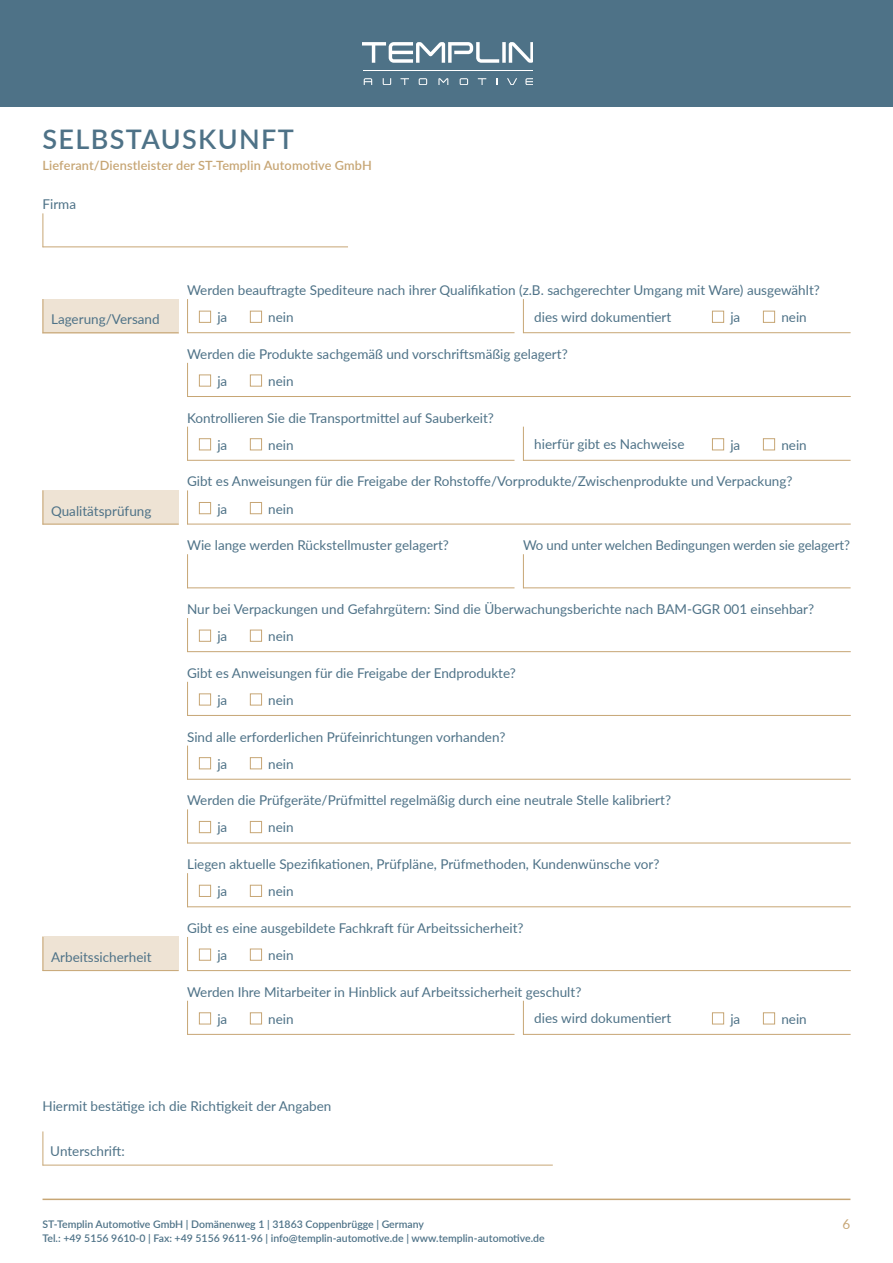
<style>
.page{position:relative;width:893px;height:1263px;background:#fff}
.page>*{position:absolute;margin:0;border:0;box-sizing:border-box;transform-origin:0 0}
.t1{font:600 27px "Lato";letter-spacing:.05em;color:#4e7287}
.t2{font:13.5px/27.2px "Lato";color:#4e7287}
.t3{font:13.5px "Lato";color:#c7a675}
.t4{font:600 12.75px "Lato";letter-spacing:.01em;color:#c7a675}
.t5{font:600 10.5px "Lato";color:#4e7287}
</style>
<div class="page">
<div style="left:0;top:0;width:893px;height:106px;background:#4e7287"></div>
<svg style="left:362px;top:42px;width:171px;height:21px"></svg>
<svg style="left:383px;top:78px;width:8px;height:7px"></svg>
<svg style="left:400px;top:78px;width:9px;height:7px"></svg>
<svg style="left:478px;top:78px;width:8px;height:7px"></svg>
<svg style="left:364px;top:78px;width:8px;height:7px"></svg>
<svg style="left:525px;top:78px;width:8px;height:7px"></svg>
<svg style="left:507px;top:78px;width:10px;height:7px"></svg>
<svg style="left:419px;top:78px;width:8px;height:7px"></svg>
<svg style="left:460px;top:78px;width:8px;height:7px"></svg>
<svg style="left:438px;top:78px;width:10px;height:7px"></svg>
<hr style="left:364px;top:71px;width:169px;height:1px;background:#fff">
<hr style="left:43px;top:1198px;width:807px;height:2px;background:#c7a675">
<div style="left:43px;top:299px;width:136px;height:34px;background:#eee3d4"></div>
<hr style="left:43px;top:213px;width:1px;height:34px;background:#c7a675">
<hr style="left:43px;top:246px;width:305px;height:1px;background:#c7a675">
<hr style="left:43px;top:1131px;width:1px;height:34px;background:#c7a675">
<hr style="left:43px;top:1165px;width:510px;height:1px;background:#c7a675">
<hr style="left:43px;top:299px;width:1px;height:34px;background:#c7a675">
<hr style="left:43px;top:332px;width:136px;height:1px;background:#c7a675">
<hr style="left:187px;top:299px;width:1px;height:34px;background:#c7a675">
<hr style="left:187px;top:332px;width:327px;height:1px;background:#c7a675">
<div style="left:199px;top:311px;width:12px;height:12px;border:1px solid #c7a675"></div>
<div style="left:250px;top:311px;width:12px;height:12px;border:1px solid #c7a675"></div>
<div style="left:712px;top:311px;width:12px;height:12px;border:1px solid #c7a675"></div>
<div style="left:763px;top:311px;width:12px;height:12px;border:1px solid #c7a675"></div>
<hr style="left:523px;top:299px;width:1px;height:34px;background:#c7a675">
<hr style="left:523px;top:332px;width:328px;height:1px;background:#c7a675">
<div style="left:43px;top:490px;width:136px;height:34px;background:#eee3d4"></div>
<hr style="left:43px;top:490px;width:1px;height:34px;background:#c7a675">
<hr style="left:43px;top:524px;width:136px;height:1px;background:#c7a675">
<hr style="left:187px;top:490px;width:1px;height:34px;background:#c7a675">
<hr style="left:187px;top:524px;width:664px;height:1px;background:#c7a675">
<div style="left:199px;top:502px;width:12px;height:12px;border:1px solid #c7a675"></div>
<div style="left:250px;top:502px;width:12px;height:12px;border:1px solid #c7a675"></div>
<hr style="left:187px;top:554px;width:1px;height:34px;background:#c7a675">
<hr style="left:187px;top:587px;width:327px;height:1px;background:#c7a675">
<hr style="left:523px;top:554px;width:1px;height:34px;background:#c7a675">
<hr style="left:523px;top:587px;width:328px;height:1px;background:#c7a675">
<hr style="left:187px;top:618px;width:1px;height:34px;background:#c7a675">
<hr style="left:187px;top:651px;width:664px;height:1px;background:#c7a675">
<div style="left:199px;top:630px;width:12px;height:12px;border:1px solid #c7a675"></div>
<div style="left:250px;top:630px;width:12px;height:12px;border:1px solid #c7a675"></div>
<div style="left:43px;top:937px;width:136px;height:34px;background:#eee3d4"></div>
<hr style="left:43px;top:937px;width:1px;height:34px;background:#c7a675">
<hr style="left:43px;top:970px;width:136px;height:1px;background:#c7a675">
<hr style="left:187px;top:937px;width:1px;height:34px;background:#c7a675">
<hr style="left:187px;top:970px;width:664px;height:1px;background:#c7a675">
<div style="left:199px;top:949px;width:12px;height:12px;border:1px solid #c7a675"></div>
<div style="left:250px;top:949px;width:12px;height:12px;border:1px solid #c7a675"></div>
<hr style="left:187px;top:1001px;width:1px;height:34px;background:#c7a675">
<hr style="left:187px;top:1034px;width:327px;height:1px;background:#c7a675">
<div style="left:199px;top:1012px;width:12px;height:12px;border:1px solid #c7a675"></div>
<div style="left:250px;top:1012px;width:12px;height:12px;border:1px solid #c7a675"></div>
<div style="left:712px;top:1012px;width:12px;height:12px;border:1px solid #c7a675"></div>
<div style="left:763px;top:1012px;width:12px;height:12px;border:1px solid #c7a675"></div>
<hr style="left:523px;top:1001px;width:1px;height:34px;background:#c7a675">
<hr style="left:523px;top:1034px;width:328px;height:1px;background:#c7a675">
<hr style="left:187px;top:363px;width:1px;height:34px;background:#c7a675">
<hr style="left:187px;top:396px;width:664px;height:1px;background:#c7a675">
<div style="left:199px;top:374px;width:12px;height:12px;border:1px solid #c7a675"></div>
<div style="left:250px;top:374px;width:12px;height:12px;border:1px solid #c7a675"></div>
<div style="left:199px;top:438px;width:12px;height:12px;border:1px solid #c7a675"></div>
<div style="left:250px;top:438px;width:12px;height:12px;border:1px solid #c7a675"></div>
<div style="left:712px;top:438px;width:12px;height:12px;border:1px solid #c7a675"></div>
<div style="left:763px;top:438px;width:12px;height:12px;border:1px solid #c7a675"></div>
<hr style="left:523px;top:427px;width:1px;height:34px;background:#c7a675">
<hr style="left:523px;top:460px;width:328px;height:1px;background:#c7a675">
<hr style="left:187px;top:682px;width:1px;height:34px;background:#c7a675">
<hr style="left:187px;top:715px;width:664px;height:1px;background:#c7a675">
<div style="left:199px;top:693px;width:12px;height:12px;border:1px solid #c7a675"></div>
<div style="left:250px;top:693px;width:12px;height:12px;border:1px solid #c7a675"></div>
<hr style="left:187px;top:745px;width:1px;height:35px;background:#c7a675">
<hr style="left:187px;top:779px;width:664px;height:1px;background:#c7a675">
<div style="left:199px;top:757px;width:12px;height:12px;border:1px solid #c7a675"></div>
<div style="left:250px;top:757px;width:12px;height:12px;border:1px solid #c7a675"></div>
<hr style="left:187px;top:809px;width:1px;height:34px;background:#c7a675">
<hr style="left:187px;top:843px;width:664px;height:1px;background:#c7a675">
<div style="left:199px;top:821px;width:12px;height:12px;border:1px solid #c7a675"></div>
<div style="left:250px;top:821px;width:12px;height:12px;border:1px solid #c7a675"></div>
<hr style="left:187px;top:873px;width:1px;height:34px;background:#c7a675">
<hr style="left:187px;top:906px;width:664px;height:1px;background:#c7a675">
<div style="left:199px;top:885px;width:12px;height:12px;border:1px solid #c7a675"></div>
<div style="left:250px;top:885px;width:12px;height:12px;border:1px solid #c7a675"></div>
<hr style="left:187px;top:427px;width:1px;height:34px;background:#c7a675">
<hr style="left:187px;top:460px;width:327px;height:1px;background:#c7a675">
<h1 class="t1" style="left:43px;top:120px;width:253px">SELBSTAUSKUNFT</h1>
<p class="t4" style="left:43px;top:156px;width:331px">Lieferant/Dienstleister der ST-Templin Automotive GmbH</p>
<p class="t2" style="left:43px;top:190px;width:35px">Firma</p>
<p class="t2" style="left:51px;top:305px;width:110px">Lagerung/Versand</p>
<p class="t2" style="left:217px;top:276px;width:604px;text-indent:-30px">Werden beauftragte Spediteure nach ihrer Qualifikation (z.B. sachgerechter Umgang mit Ware) ausgewählt? ja</p>
<p class="t2" style="left:268px;top:303px;width:27px">nein</p>
<p class="t2" style="left:534px;top:302px;width:138px">dies wird dokumentiert</p>
<p class="t2" style="left:730px;top:303px;width:11px">ja</p>
<p class="t2" style="left:781px;top:303px;width:27px">nein</p>
<p class="t2" style="left:217px;top:340px;width:352px;text-indent:-30px">Werden die Produkte sachgemäß und vorschriftsmäßig gelagert? ja</p>
<p class="t2" style="left:268px;top:367px;width:27px">nein</p>
<p class="t2" style="left:217px;top:404px;width:278px;text-indent:-30px">Kontrollieren Sie die Transportmittel auf Sauberkeit? ja</p>
<p class="t2" style="left:268px;top:431px;width:27px">nein</p>
<p class="t2" style="left:534px;top:430px;width:152px">hierfür gibt es Nachweise</p>
<p class="t2" style="left:730px;top:431px;width:11px">ja</p>
<p class="t2" style="left:781px;top:431px;width:27px">nein</p>
<p class="t2" style="left:51px;top:497px;width:102px">Qualitätsprüfung</p>
<p class="t2" style="left:217px;top:467px;width:577px;text-indent:-30px">Gibt es Anweisungen für die Freigabe der Rohstoffe/Vorprodukte/Zwischenprodukte und Verpackung? ja</p>
<p class="t2" style="left:268px;top:494px;width:27px">nein</p>
<p class="t2" style="left:187px;top:531px;width:263px">Wie lange werden Rückstellmuster gelagert?</p>
<p class="t2" style="left:523px;top:531px;width:329px">Wo und unter welchen Bedingungen werden sie gelagert?</p>
<p class="t2" style="left:217px;top:595px;width:598px;text-indent:-30px">Nur bei Verpackungen und Gefahrgütern: Sind die Überwachungsberichte nach BAM-GGR 001 einsehbar? ja</p>
<p class="t2" style="left:268px;top:622px;width:27px">nein</p>
<p class="t2" style="left:217px;top:659px;width:300px;text-indent:-30px">Gibt es Anweisungen für die Freigabe der Endprodukte? ja</p>
<p class="t2" style="left:268px;top:686px;width:27px">nein</p>
<p class="t2" style="left:217px;top:722px;width:289px;text-indent:-30px">Sind alle erforderlichen Prüfeinrichtungen vorhanden? ja</p>
<p class="t2" style="left:268px;top:750px;width:27px">nein</p>
<p class="t2" style="left:217px;top:786px;width:455px;text-indent:-30px">Werden die Prüfgeräte/Prüfmittel regelmäßig durch eine neutrale Stelle kalibriert? ja</p>
<p class="t2" style="left:268px;top:813px;width:27px">nein</p>
<p class="t2" style="left:217px;top:850px;width:444px;text-indent:-30px">Liegen aktuelle Spezifikationen, Prüfpläne, Prüfmethoden, Kundenwünsche vor? ja</p>
<p class="t2" style="left:268px;top:877px;width:27px">nein</p>
<p class="t2" style="left:51px;top:943px;width:102px">Arbeitssicherheit</p>
<p class="t2" style="left:217px;top:914px;width:308px;text-indent:-30px">Gibt es eine ausgebildete Fachkraft für Arbeitssicherheit? ja</p>
<p class="t2" style="left:268px;top:941px;width:27px">nein</p>
<p class="t2" style="left:217px;top:978px;width:365px;text-indent:-30px">Werden Ihre Mitarbeiter in Hinblick auf Arbeitssicherheit geschult? ja</p>
<p class="t2" style="left:268px;top:1005px;width:27px">nein</p>
<p class="t2" style="left:534px;top:1004px;width:138px">dies wird dokumentiert</p>
<p class="t2" style="left:730px;top:1005px;width:11px">ja</p>
<p class="t2" style="left:781px;top:1005px;width:27px">nein</p>
<p class="t2" style="left:43px;top:1092px;width:290px">Hiermit bestätige ich die Richtigkeit der Angaben</p>
<p class="t2" style="left:50px;top:1136px;width:76px">Unterschrift:</p>
<p class="t5" style="left:43px;top:1217px;width:383px">ST-Templin Automotive GmbH | Domänenweg 1 | 31863 Coppenbrügge | Germany</p>
<p class="t3" style="left:843px;top:1214px;width:9px">6</p>
<p class="t5" style="left:43px;top:1230px;width:504px">Tel.: +49 5156 9610-0 | Fax: +49 5156 9611-96 | info@templin-automotive.de | www.templin-automotive.de</p>
</div>
